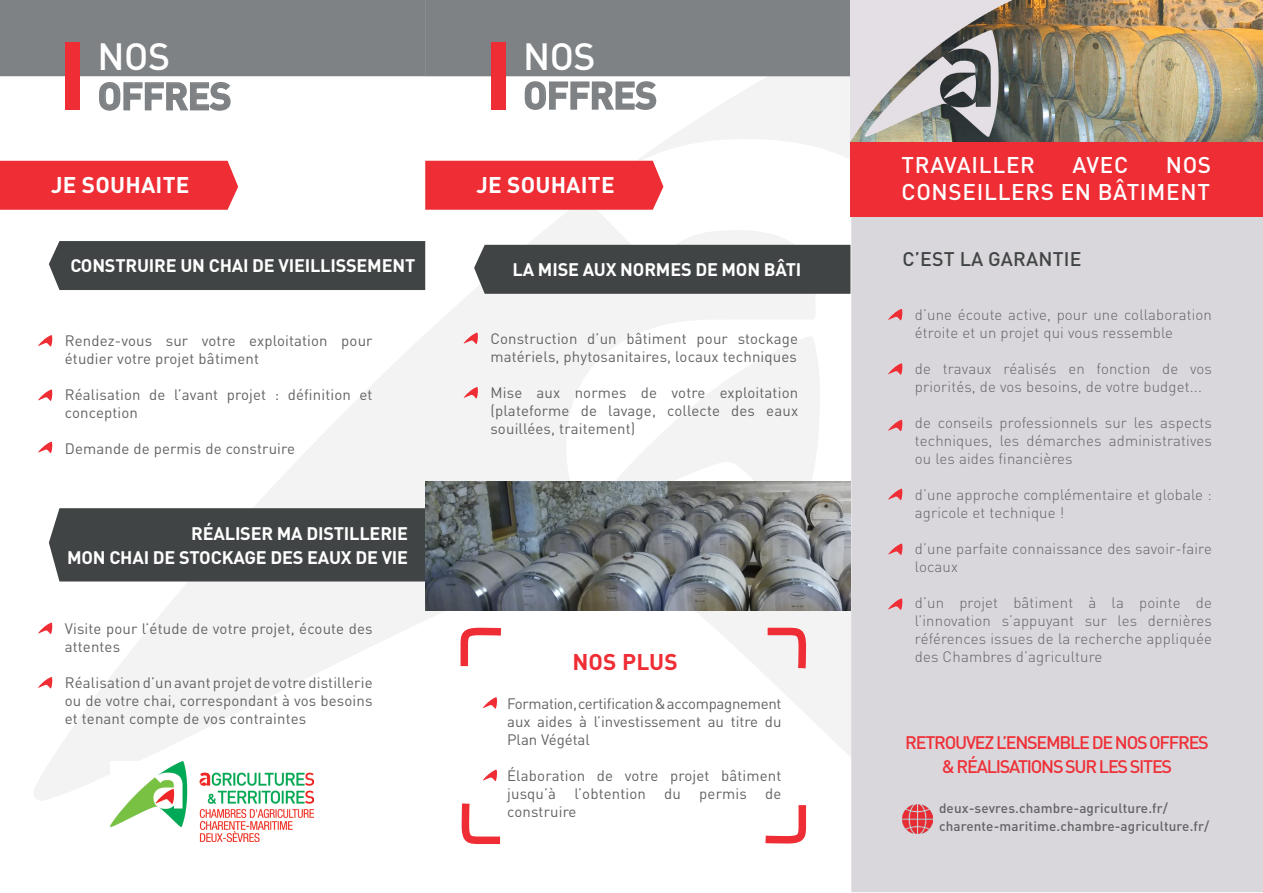
<style>
.page{position:relative;width:1263px;height:893px;background:#fff}
.page>*{position:absolute;margin:0;border:0;box-sizing:border-box;transform-origin:0 0}
.t1{font:700 37.5px "DIN Pro";letter-spacing:-.02em;color:#7e8284}
.t2{font:500 37.5px "DIN Pro";letter-spacing:-.01em;color:#fff}
.t3{font:500 22.5px/27px "DIN Pro";letter-spacing:.03em;color:#fff;text-align:right}
.t4{font:700 22.5px "DIN Pro";letter-spacing:.01em;color:#fff}
.t5{font:700 22.5px "DIN Pro";letter-spacing:.01em;color:#ee2d35}
.t6{font:500 19.5px "DIN Pro";letter-spacing:.01em;color:#414445}
.t7{font:700 18px "DIN Pro";letter-spacing:-.01em;color:#fff}
.t8{font:500 18px "DIN Pro";letter-spacing:-.07em;color:#ee3037}
.t9{font:15px/18px "DIN Pro";letter-spacing:.01em;color:#636366}
.t10{font:300 15px/18px "DIN Pro";letter-spacing:.01em;color:#636366}
.t11{font:500 13.5px "DIN Pro";letter-spacing:.01em;color:#636366}
</style>
<div class="page">
<svg style="left:638px;top:76px;width:213px;height:680px"></svg>
<svg style="left:34px;top:197px;width:782px;height:603px"></svg>
<svg style="left:593px;top:335px;width:227px;height:147px"></svg>
<div style="left:426px;top:1px;width:424px;height:75px;background:#7e8284"></div>
<div style="left:425px;top:0;width:426px;height:76px;border:2px solid #7e8284"></div>
<svg style="left:524px;top:80px;width:133px;height:31px"></svg>
<div style="left:852px;top:1px;width:410px;height:890px;background:#dad7dc"></div>
<div style="left:491px;top:42px;width:14px;height:67px;background:#ee2d35"></div>
<img style="left:850px;top:0;width:412px;height:142px">
<svg style="left:38px;top:335px;width:14px;height:12px"></svg>
<svg style="left:38px;top:389px;width:14px;height:12px"></svg>
<svg style="left:38px;top:441px;width:14px;height:12px"></svg>
<div style="left:850px;top:142px;width:413px;height:75px;background:#ee2d35"></div>
<svg style="left:38px;top:622px;width:14px;height:12px"></svg>
<svg style="left:38px;top:676px;width:14px;height:12px"></svg>
<div style="left:0;top:1px;width:425px;height:74px;background:#7e8284"></div>
<div style="left:0;top:0;width:426px;height:76px;border:2px solid #7e8284"></div>
<svg style="left:99px;top:82px;width:132px;height:29px"></svg>
<div style="left:65px;top:43px;width:15px;height:67px;background:#ee2d35"></div>
<svg style="left:464px;top:332px;width:14px;height:12px"></svg>
<svg style="left:464px;top:386px;width:14px;height:13px"></svg>
<svg style="left:483px;top:697px;width:14px;height:12px"></svg>
<svg style="left:483px;top:769px;width:14px;height:12px"></svg>
<img style="left:111px;top:762px;width:203px;height:79px">
<svg style="left:888px;top:309px;width:14px;height:11px"></svg>
<svg style="left:888px;top:363px;width:14px;height:12px"></svg>
<svg style="left:888px;top:419px;width:14px;height:12px"></svg>
<svg style="left:888px;top:488px;width:14px;height:12px"></svg>
<svg style="left:888px;top:543px;width:15px;height:12px"></svg>
<svg style="left:888px;top:598px;width:14px;height:12px"></svg>
<div style="left:0;top:161px;width:238px;height:49px;background:#ee2d35"></div>
<div style="left:49px;top:241px;width:376px;height:49px;background:#414445"></div>
<div style="left:49px;top:508px;width:376px;height:73px;background:#414445"></div>
<div style="left:474px;top:245px;width:376px;height:49px;background:#414445"></div>
<svg style="left:457px;top:624px;width:51px;height:50px"></svg>
<svg style="left:758px;top:798px;width:52px;height:46px"></svg>
<svg style="left:458px;top:796px;width:49px;height:48px"></svg>
<svg style="left:760px;top:624px;width:50px;height:52px"></svg>
<svg style="left:425px;top:159px;width:238px;height:51px;background:#ee3941"></svg>
<img style="left:425px;top:482px;width:425px;height:128px">
<img style="left:902px;top:804px;width:30px;height:29px">
<p class="t2" style="left:97px;top:31px;width:74px">NOS</p>
<p class="t1" style="left:98px;top:71px;width:136px">OFFRES</p>
<p class="t4" style="left:51px;top:169px;width:140px">JE SOUHAITE</p>
<p class="t7" style="left:71px;top:254px;width:346px">CONSTRUIRE UN CHAI DE VIEILLISSEMENT</p>
<p class="t9" style="left:65px;top:331px;width:309px">Rendez-vous sur votre exploitation pour étudier votre projet bâtiment</p>
<p class="t9" style="left:65px;top:385px;width:309px">Réalisation de l’avant projet : définition et conception</p>
<p class="t9" style="left:65px;top:439px;width:232px">Demande de permis de construire</p>
<p class="t7" style="left:191px;top:521px;width:218px">RÉALISER MA DISTILLERIE</p>
<p class="t7" style="left:67px;top:545px;width:343px">MON CHAI DE STOCKAGE DES EAUX DE VIE</p>
<p class="t9" style="left:65px;top:619px;width:309px">Visite pour l’étude de votre projet, écoute des attentes</p>
<p class="t9" style="left:65px;top:673px;width:309px;text-align:justify">Réalisation d’un avant projet de votre distillerie ou de votre chai, correspondant à vos besoins et tenant compte de vos contraintes</p>
<p class="t2" style="left:523px;top:31px;width:74px">NOS</p>
<p class="t1" style="left:523px;top:70px;width:136px">OFFRES</p>
<p class="t4" style="left:476px;top:169px;width:140px">JE SOUHAITE</p>
<p class="t7" style="left:513px;top:258px;width:290px">LA MISE AUX NORMES DE MON BÂTI</p>
<p class="t9" style="left:490px;top:329px;width:309px">Construction d’un bâtiment pour stockage matériels, phytosanitaires, locaux techniques</p>
<p class="t9" style="left:490px;top:383px;width:309px;text-align:justify">Mise aux normes de votre exploitation (plateforme de lavage, collecte des eaux souillées, traitement)</p>
<p class="t5" style="left:572px;top:647px;width:107px">NOS PLUS</p>
<p class="t9" style="left:507px;top:693px;width:276px;text-align:justify">Formation, certification &amp; accompagnement aux aides à l’investissement au titre du Plan Végétal</p>
<p class="t9" style="left:507px;top:765px;width:276px;text-align:justify">Élaboration de votre projet bâtiment jusqu’à l’obtention du permis de construire</p>
<p class="t3" style="left:902px;top:151px;width:135px">TRAVAILLER</p>
<p class="t3" style="left:1072px;top:151px;width:57px">AVEC</p>
<p class="t3" style="left:902px;top:151px;width:311px">NOS<br>CONSEILLERS EN BÂTIMENT</p>
<p class="t6" style="left:902px;top:246px;width:181px">C’EST LA GARANTIE</p>
<p class="t10" style="left:915px;top:305px;width:299px">d’une écoute active, pour une collaboration étroite et un projet qui vous ressemble</p>
<p class="t10" style="left:915px;top:359px;width:299px">de travaux réalisés en fonction de vos priorités, de vos besoins, de votre budget...</p>
<p class="t10" style="left:915px;top:413px;width:299px;text-align:justify">de conseils professionnels sur les aspects techniques, les démarches administratives ou les aides financières</p>
<p class="t10" style="left:915px;top:485px;width:299px">d’une approche complémentaire et globale : agricole et technique !</p>
<p class="t10" style="left:915px;top:539px;width:299px">d’une parfaite connaissance des savoir-faire locaux</p>
<p class="t10" style="left:915px;top:593px;width:299px;text-align:justify">d’un projet bâtiment à la pointe de l’innovation s’appuyant sur les dernières références issues de la recherche appliquée des Chambres d’agriculture</p>
<p class="t8" style="left:905px;top:730px;width:305px">RETROUVEZ L’ENSEMBLE DE NOS OFFRES</p>
<p class="t8" style="left:942px;top:754px;width:232px">&amp; RÉALISATIONS SUR LES SITES</p>
<p class="t11" style="left:939px;top:799px;width:231px">deux-sevres.chambre-agriculture.fr/</p>
<p class="t11" style="left:939px;top:817px;width:272px">charente-maritime.chambre-agriculture.fr/</p>
</div>
